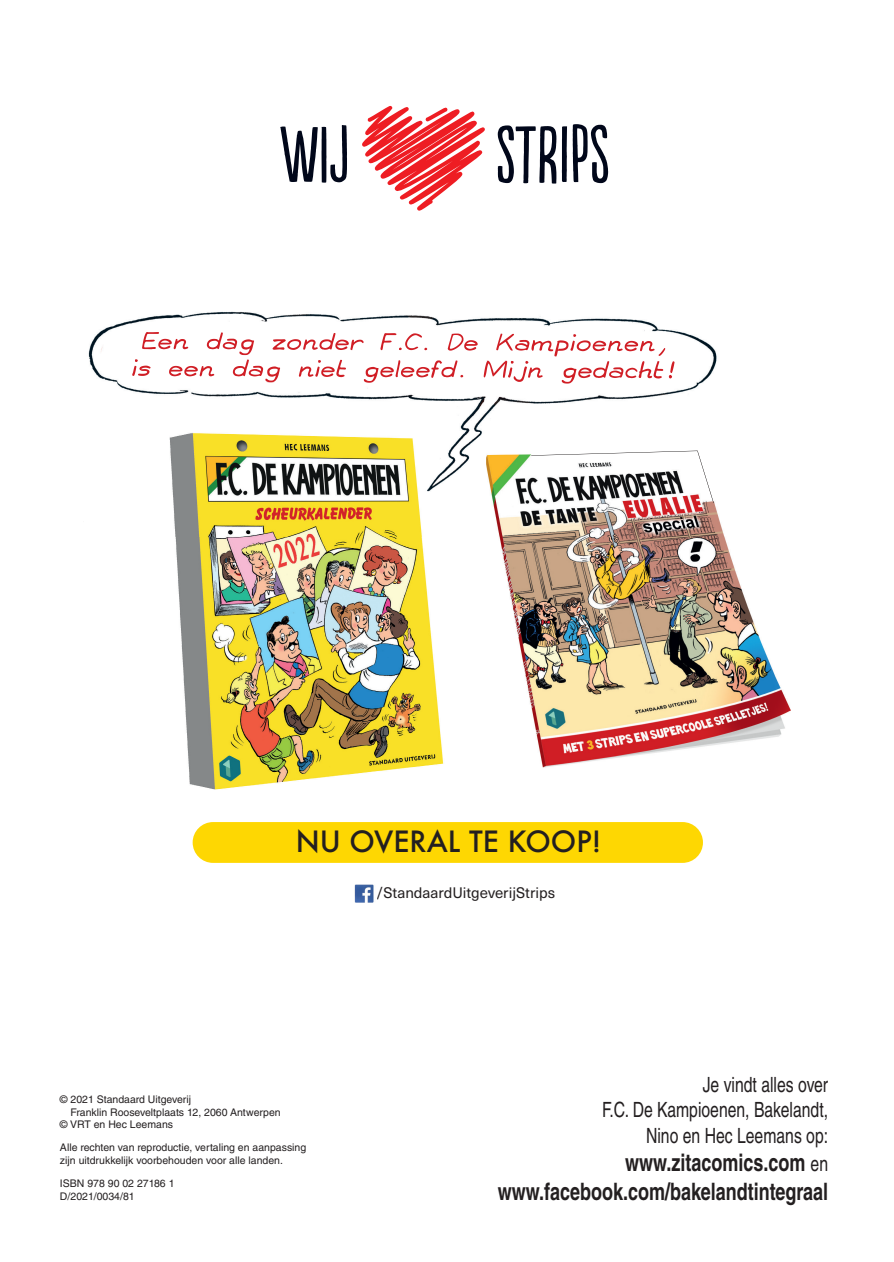
<style>
.page{position:relative;width:894px;height:1262px;background:#fff}
.page>*{position:absolute;margin:0;border:0;box-sizing:border-box;transform-origin:0 0}
.t1{font:500 28.5px "Futura";color:#231f20}
.t2{font:700 24px/28.8px "Helvetica LT Std";color:#231f20;text-align:right;scale:.75 1}
.t3{font:21px/25.2px "Helvetica LT Std";color:#231f20;text-align:right;scale:.75 1}
.t4{font:15px "Neue Haas Unica W1 G";color:#231f20}
.t5{font:10.5px/12.6px "Helvetica LT Std";color:#231f20}
.s1{font-weight:400;font-size:21px}
</style>
<div class="page">
<svg style="left:362px;top:106px;width:123px;height:105px"></svg>
<svg style="left:280px;top:125px;width:67px;height:58px"></svg>
<svg style="left:498px;top:125px;width:58px;height:59px"></svg>
<svg style="left:562px;top:126px;width:5px;height:56px"></svg>
<svg style="left:573px;top:124px;width:35px;height:59px"></svg>
<img style="left:169px;top:437px;width:310px;height:405px">
<div style="left:193px;top:822px;width:510px;height:41px;background:#fed702;border-radius:20px"></div>
<img style="left:354px;top:884px;width:20px;height:19px">
<img style="left:490px;top:487px;width:300px;height:281px">
<img style="left:88px;top:311px;width:611px;height:126px">
<img style="left:699px;top:338px;width:18px;height:46px">
<img style="left:486px;top:450px;width:212px;height:37px">
<img style="left:142px;top:332px;width:526px;height:25px">
<img style="left:132px;top:359px;width:543px;height:25px">
<img style="left:531px;top:451px;width:183px;height:52px">
<h1 class="t1" style="left:296px;top:822px;width:307px">NU OVERAL TE KOOP!</h1>
<h3 class="t4" style="left:377px;top:882px;width:180px">/StandaardUitgeverijStrips</h3>
<p class="t5" style="left:60px;top:1093px;width:133px">© 2021 Standaard Uitgeverij</p>
<p class="t5" style="left:71px;top:1106px;width:212px">Franklin Rooseveltplaats 12, 2060 Antwerpen</p>
<p class="t5" style="left:60px;top:1118px;width:115px">© VRT en Hec Leemans</p>
<p class="t5" style="left:60px;top:1141px;width:248px">Alle rechten van reproductie, vertaling en aanpassing zijn uitdrukkelijk voorbehouden voor alle landen.</p>
<p class="t5" style="left:60px;top:1177px;width:116px">ISBN 978 90 02 27186 1<br>D/2021/0034/81</p>
<h3 class="t3" style="left:602px;top:1072px;width:303px">Je vindt alles over<br>F.C. De Kampioenen, Bakelandt,<br>Nino en Hec Leemans op:</h3>
<h2 class="t2" style="left:498px;top:1148px;width:442px">www.zitacomics.com <span class="s1">en </span>www.facebook.com/bakelandtintegraal</h2>
</div>
